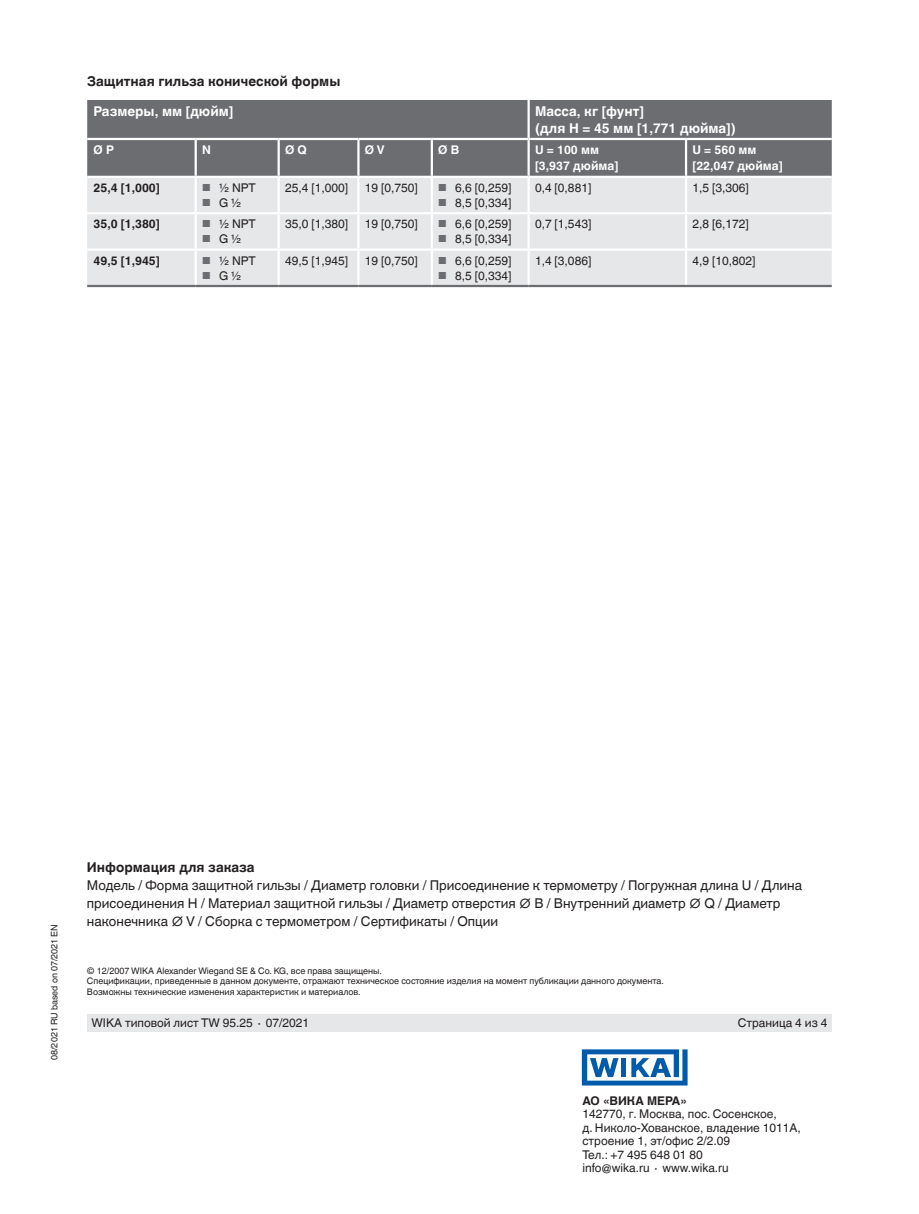
<style>
.page{position:relative;width:919px;height:1214px;background:#fff}
.page>*{position:absolute;margin:0;border:0;box-sizing:border-box;transform-origin:0 0}
.t1{font:13.5px/18px "Helvetica World";color:#231f20}
.t2{font:700 13.5px/16.5px "Helvetica World";color:#fff}
.t3{font:700 13.5px "Helvetica World";color:#231f20}
.t4{font:12px/13.5px "Helvetica World";color:#231f20}
.t5{font:700 12px/16.5px "Helvetica World";color:#fff}
.t6{font:700 12px "Helvetica World";color:#231f20}
.t7{font:9px/10.5px "Helvetica World";color:#231f20}
.s1{font-size:10.2px;color:#6c6d70}
</style>
<div class="page">
<div style="left:87px;top:1014px;width:744px;height:17px;background:#e6e7e9"></div>
<div style="left:87px;top:100px;width:744px;height:76px;background:#6c6d70"></div>
<div style="left:87px;top:178px;width:744px;height:107px;background:#e6e7e9"></div>
<hr style="left:527px;top:100px;width:2px;height:38px;background:#fff">
<hr style="left:87px;top:138px;width:109px;height:2px;background:#fff">
<hr style="left:196px;top:138px;width:83px;height:2px;background:#fff">
<hr style="left:194px;top:140px;width:3px;height:36px;background:#fff">
<hr style="left:279px;top:138px;width:79px;height:2px;background:#fff">
<hr style="left:277px;top:140px;width:3px;height:36px;background:#fff">
<hr style="left:358px;top:138px;width:74px;height:2px;background:#fff">
<hr style="left:357px;top:140px;width:2px;height:36px;background:#fff">
<hr style="left:432px;top:138px;width:96px;height:2px;background:#fff">
<hr style="left:430px;top:140px;width:3px;height:36px;background:#fff">
<hr style="left:528px;top:138px;width:158px;height:2px;background:#fff">
<hr style="left:527px;top:140px;width:2px;height:36px;background:#fff">
<hr style="left:686px;top:138px;width:145px;height:2px;background:#fff">
<hr style="left:685px;top:140px;width:2px;height:36px;background:#fff">
<hr style="left:194px;top:178px;width:3px;height:34px;background:#fff">
<hr style="left:277px;top:178px;width:3px;height:34px;background:#fff">
<hr style="left:357px;top:178px;width:2px;height:34px;background:#fff">
<hr style="left:430px;top:178px;width:3px;height:34px;background:#fff">
<hr style="left:527px;top:178px;width:2px;height:34px;background:#fff">
<hr style="left:685px;top:178px;width:2px;height:34px;background:#fff">
<hr style="left:87px;top:212px;width:109px;height:2px;background:#fff">
<hr style="left:196px;top:212px;width:83px;height:2px;background:#fff">
<hr style="left:194px;top:214px;width:3px;height:34px;background:#fff">
<hr style="left:279px;top:212px;width:79px;height:2px;background:#fff">
<hr style="left:277px;top:214px;width:3px;height:34px;background:#fff">
<hr style="left:358px;top:212px;width:74px;height:2px;background:#fff">
<hr style="left:357px;top:214px;width:2px;height:34px;background:#fff">
<hr style="left:432px;top:212px;width:96px;height:2px;background:#fff">
<hr style="left:430px;top:214px;width:3px;height:34px;background:#fff">
<hr style="left:528px;top:212px;width:158px;height:2px;background:#fff">
<hr style="left:527px;top:214px;width:2px;height:34px;background:#fff">
<hr style="left:686px;top:212px;width:145px;height:2px;background:#fff">
<hr style="left:685px;top:214px;width:2px;height:34px;background:#fff">
<hr style="left:87px;top:248px;width:109px;height:3px;background:#fff">
<hr style="left:196px;top:248px;width:83px;height:3px;background:#fff">
<hr style="left:194px;top:251px;width:3px;height:34px;background:#fff">
<hr style="left:279px;top:248px;width:79px;height:3px;background:#fff">
<hr style="left:277px;top:251px;width:3px;height:34px;background:#fff">
<hr style="left:358px;top:248px;width:74px;height:3px;background:#fff">
<hr style="left:357px;top:251px;width:2px;height:34px;background:#fff">
<hr style="left:432px;top:248px;width:96px;height:3px;background:#fff">
<hr style="left:430px;top:251px;width:3px;height:34px;background:#fff">
<hr style="left:528px;top:248px;width:158px;height:3px;background:#fff">
<hr style="left:527px;top:251px;width:2px;height:34px;background:#fff">
<hr style="left:686px;top:248px;width:145px;height:3px;background:#fff">
<hr style="left:685px;top:251px;width:2px;height:34px;background:#fff">
<hr style="left:87px;top:285px;width:109px;height:2px;background:#6c6d70">
<hr style="left:196px;top:285px;width:83px;height:2px;background:#6c6d70">
<hr style="left:279px;top:285px;width:79px;height:2px;background:#6c6d70">
<hr style="left:358px;top:285px;width:74px;height:2px;background:#6c6d70">
<hr style="left:432px;top:285px;width:96px;height:2px;background:#6c6d70">
<hr style="left:528px;top:285px;width:158px;height:2px;background:#6c6d70">
<hr style="left:686px;top:285px;width:145px;height:2px;background:#6c6d70">
<svg style="left:581px;top:1049px;width:106px;height:36px"></svg>
<p class="t3" style="left:87px;top:74px;width:255px">Защитная гильза конической формы</p>
<p class="t2" style="left:94px;top:103px;width:141px">Размеры, мм [дюйм]</p>
<p class="t2" style="left:535px;top:103px;width:202px">Масса, кг [фунт]<br>(для H = 45 мм [1,771 дюйма])</p>
<p class="t5" style="left:94px;top:142px;width:22px">Ø P</p>
<p class="t5" style="left:202px;top:142px;width:10px">N</p>
<p class="t5" style="left:285px;top:142px;width:23px">Ø Q</p>
<p class="t5" style="left:365px;top:142px;width:21px">Ø V</p>
<p class="t5" style="left:438px;top:142px;width:22px">Ø B</p>
<p class="t5" style="left:535px;top:142px;width:85px">U = 100 мм [3,937 дюйма]</p>
<p class="t5" style="left:692px;top:142px;width:92px">U = 560 мм [22,047 дюйма]</p>
<p class="t6" style="left:94px;top:181px;width:68px">25,4 [1,000]</p>
<p class="t4" style="left:202px;top:181px;width:55px"><span class="s1">■</span> ½ NPT</p>
<p class="t4" style="left:202px;top:196px;width:41px"><span class="s1">■</span> G ½</p>
<p class="t4" style="left:285px;top:181px;width:64px">25,4 [1,000]</p>
<p class="t4" style="left:365px;top:181px;width:54px">19 [0,750]</p>
<p class="t4" style="left:438px;top:181px;width:75px"><span class="s1">■</span> 6,6 [0,259]</p>
<p class="t4" style="left:438px;top:196px;width:75px"><span class="s1">■</span> 8,5 [0,334]</p>
<p class="t4" style="left:535px;top:181px;width:58px">0,4 [0,881]</p>
<p class="t4" style="left:692px;top:181px;width:58px">1,5 [3,306]</p>
<p class="t6" style="left:94px;top:217px;width:68px">35,0 [1,380]</p>
<p class="t4" style="left:202px;top:217px;width:55px"><span class="s1">■</span> ½ NPT</p>
<p class="t4" style="left:202px;top:232px;width:41px"><span class="s1">■</span> G ½</p>
<p class="t6" style="left:94px;top:253px;width:68px">49,5 [1,945]</p>
<p class="t4" style="left:202px;top:254px;width:55px"><span class="s1">■</span> ½ NPT</p>
<p class="t4" style="left:202px;top:269px;width:41px"><span class="s1">■</span> G ½</p>
<p class="t4" style="left:285px;top:217px;width:64px">35,0 [1,380]</p>
<p class="t4" style="left:365px;top:217px;width:54px">19 [0,750]</p>
<p class="t4" style="left:438px;top:217px;width:75px"><span class="s1">■</span> 6,6 [0,259]</p>
<p class="t4" style="left:438px;top:232px;width:75px"><span class="s1">■</span> 8,5 [0,334]</p>
<p class="t4" style="left:285px;top:254px;width:64px">49,5 [1,945]</p>
<p class="t4" style="left:365px;top:254px;width:54px">19 [0,750]</p>
<p class="t4" style="left:438px;top:254px;width:75px"><span class="s1">■</span> 6,6 [0,259]</p>
<p class="t4" style="left:438px;top:269px;width:75px"><span class="s1">■</span> 8,5 [0,334]</p>
<p class="t4" style="left:535px;top:217px;width:58px">0,7 [1,543]</p>
<p class="t4" style="left:692px;top:217px;width:58px">2,8 [6,172]</p>
<p class="t4" style="left:535px;top:254px;width:58px">1,4 [3,086]</p>
<p class="t4" style="left:692px;top:254px;width:64px">4,9 [10,802]</p>
<p class="t7" style="left:49px;top:1060px;width:137px;rotate:-90deg">08/2021 RU based on 07/2021 EN</p>
<p class="t3" style="left:87px;top:859px;width:169px">Информация для заказа</p>
<p class="t1" style="left:87px;top:876px;width:716px">Модель / Форма защитной гильзы / Диаметр головки / Присоединение к термометру / Погружная длина U / Длина присоединения H / Материал защитной гильзы / Диаметр отверстия ∅ B / Внутренний диаметр ∅ Q / Диаметр наконечника ∅ V / Сборка с термометром / Сертификаты / Опции</p>
<p class="t7" style="left:87px;top:965px;width:578px">© 12/2007 WIKA Alexander Wiegand SE &amp; Co. KG, все права защищены.<br>Спецификации, приведенные в данном документе, отражают техническое состояние изделия на момент публикации данного документа.<br>Возможны технические изменения характеристик и материалов.</p>
<p class="t4" style="left:91px;top:1016px;width:219px">WIKA типовой лист TW 95.25 ∙ 07/2021</p>
<p class="t4" style="left:737px;top:1016px;width:91px">Страница 4 из 4</p>
<p class="t6" style="left:582px;top:1093px;width:106px">АО «ВИКА МЕРА»</p>
<p class="t4" style="left:582px;top:1107px;width:220px">142770, г. Москва, пос. Сосенское,<br>д. Николо-Хованское, владение 1011А, строение 1, эт/офис 2/2.09<br>Тел.: +7 495 648 01 80<br>info@wika.ru ∙ www.wika.ru</p>
</div>
